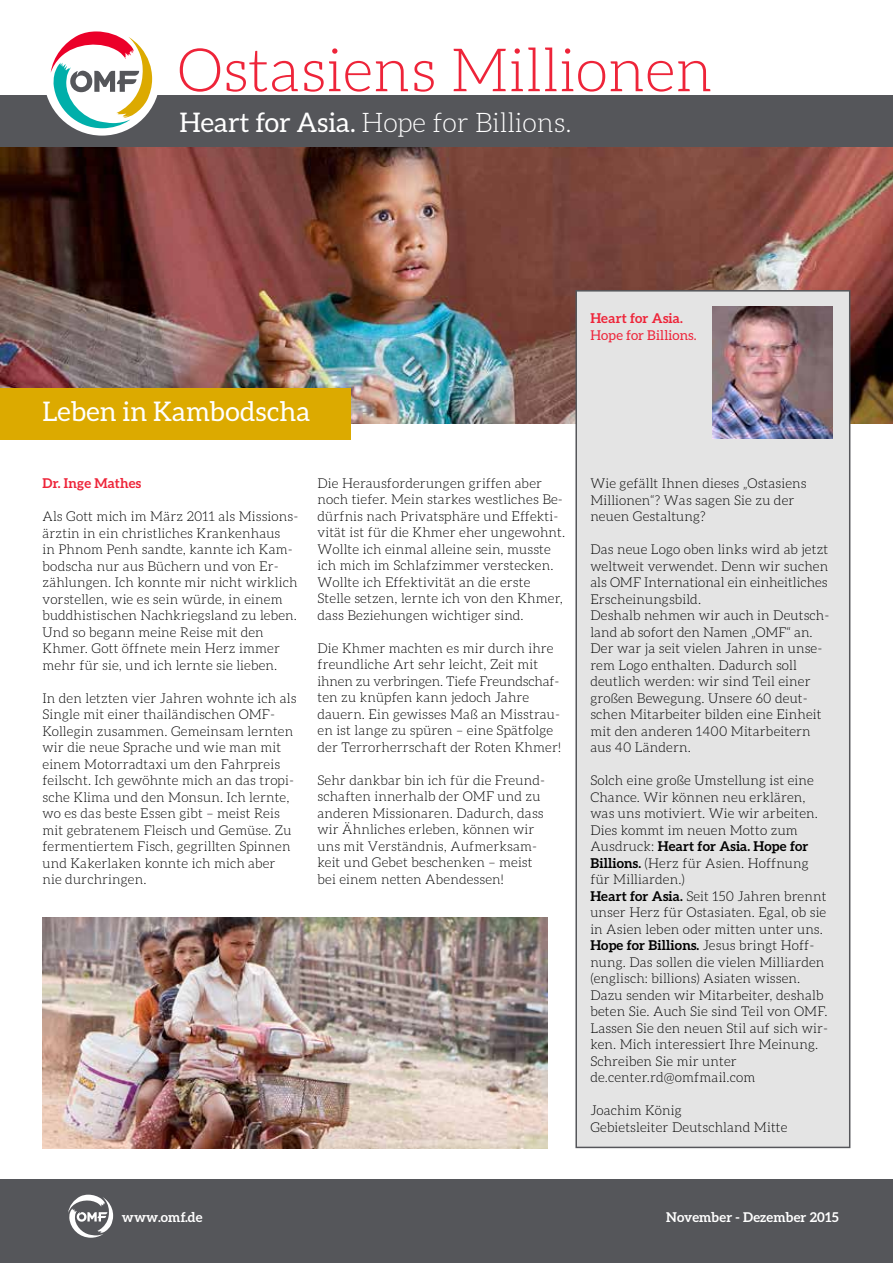
<style>
.page{position:relative;width:893px;height:1263px;background:#fff}
.page>*{position:absolute;margin:0;border:0;box-sizing:border-box;transform-origin:0 0}
.t1{font:300 60px "Aleo";color:#ee2439}
.t2{font:300 27px "Aleo";color:#fff}
.t3{font:27px "Aleo";color:#fff}
.t4{font:300 13.5px/16.5px "Aleo";letter-spacing:.01em;color:#000}
.t5{font:700 13.5px "Aleo";letter-spacing:.01em;color:#fff}
.t6{font:700 13.5px "Aleo";letter-spacing:.01em;color:#ee2439}
.t7{font:13.5px "Aleo";letter-spacing:.01em;color:#ee2439}
.s1{font-weight:400}
.s2{font-weight:700}
</style>
<div class="page">
<img style="left:0;top:147px;width:893px;height:276px">
<div style="left:575px;top:290px;width:275px;height:858px;background:#e4e4e4;border:2px solid #55565a"></div>
<div style="left:0;top:388px;width:351px;height:51px;background:#dcaa00"></div>
<img style="left:43px;top:917px;width:504px;height:231px">
<div style="left:0;top:96px;width:893px;height:51px;background:#55565a"></div>
<div style="left:0;top:1179px;width:893px;height:84px;background:#55565a"></div>
<div style="left:44px;top:20px;width:116px;height:116px;background:#fff;border-radius:50%"></div>
<svg style="left:51px;top:31px;width:101px;height:97px"></svg>
<img style="left:713px;top:307px;width:119px;height:132px">
<svg style="left:68px;top:1195px;width:45px;height:43px"></svg>
<h1 class="t1" style="left:178px;top:37px;width:537px">Ostasiens Millionen</h1>
<h2 class="t2" style="left:180px;top:108px;width:393px"><span class="s1">Heart for Asia.</span> Hope for Billions.</h2>
<h2 class="t3" style="left:43px;top:396px;width:269px">Leben in Kambodscha</h2>
<p class="t6" style="left:43px;top:475px;width:100px">Dr. Inge Mathes</p>
<p class="t4" style="left:43px;top:508px;width:257px">Als Gott mich im März 2011 als Missions&shy;ärztin in ein christliches Krankenhaus<br>in Phnom Penh sandte, kannte ich Kam&shy;bodscha nur aus Büchern und von Er&shy;zählungen. Ich konnte mir nicht wirklich vorstellen, wie es sein würde, in einem buddhistischen Nachkriegsland zu leben.<br>Und so begann meine Reise mit den Khmer. Gott öffnete mein Herz immer mehr für sie, und ich lernte sie lieben.</p>
<p class="t4" style="left:43px;top:689px;width:255px">In den letzten vier Jahren wohnte ich als Single mit einer thailändischen OMF-Kollegin zusammen. Gemeinsam lernten wir die neue Sprache und wie man mit einem Motorradtaxi um den Fahrpreis feilscht. Ich gewöhnte mich an das tropi&shy;sche Klima und den Monsun. Ich lernte, wo es das beste Essen gibt – meist Reis mit gebratenem Fleisch und Gemüse. Zu fermentiertem Fisch, gegrillten Spinnen und Kakerlaken konnte ich mich aber nie durchringen.</p>
<p class="t4" style="left:317px;top:475px;width:249px">Die Herausforderungen griffen aber noch tiefer. Mein starkes westliches Be&shy;dürfnis nach Privatsphäre und Effekti&shy;vität ist für die Khmer eher ungewohnt.<br>Wollte ich einmal alleine sein, musste ich mich im Schlafzimmer verstecken.<br>Wollte ich Effektivität an die erste Stelle setzen, lernte ich von den Khmer, dass Beziehungen wichtiger sind.</p>
<p class="t4" style="left:317px;top:640px;width:245px">Die Khmer machten es mir durch ihre freundliche Art sehr leicht, Zeit mit ihnen zu verbringen. Tiefe Freundschaf&shy;ten zu knüpfen kann jedoch Jahre dauern. Ein gewisses Maß an Misstrau&shy;en ist lange zu spüren – eine Spätfolge der Terrorherrschaft der Roten Khmer!</p>
<p class="t4" style="left:317px;top:772px;width:229px">Sehr dankbar bin ich für die Freund&shy;schaften innerhalb der OMF und zu anderen Missionaren. Dadurch, dass wir Ähnliches erleben, können wir uns mit Verständnis, Aufmerksam&shy;keit und Gebet beschenken – meist bei einem netten Abendessen!</p>
<p class="t6" style="left:590px;top:310px;width:94px">Heart for Asia.</p>
<p class="t7" style="left:590px;top:327px;width:108px">Hope for Billions.</p>
<p class="t4" style="left:590px;top:475px;width:218px">Wie gefällt Ihnen dieses „Ostasiens<br>Millionen“? Was sagen Sie zu der neuen Gestaltung?</p>
<p class="t4" style="left:590px;top:541px;width:241px">Das neue Logo oben links wird ab jetzt weltweit verwendet. Denn wir suchen als OMF International ein einheitliches Erscheinungsbild.<br>Deshalb nehmen wir auch in Deutsch&shy;land ab sofort den Namen „OMF“ an.<br>Der war ja seit vielen Jahren in unse&shy;rem Logo enthalten. Dadurch soll deutlich werden: wir sind Teil einer großen Bewegung. Unsere 60 deut&shy;schen Mitarbeiter bilden eine Einheit mit den anderen 1400 Mitarbeitern aus 40 Ländern.</p>
<p class="t4" style="left:590px;top:772px;width:239px">Solch eine große Umstellung ist eine Chance. Wir können neu erklären, was uns motiviert. Wie wir arbeiten.<br>Dies kommt im neuen Motto zum Ausdruck: <span class="s2">Heart for Asia. Hope for Billions.</span> (Herz für Asien. Hoffnung für Milliarden.)<br><span class="s2">Heart for Asia.</span> Seit 150 Jahren brennt unser Herz für Ostasiaten. Egal, ob sie in Asien leben oder mitten unter uns.<br><span class="s2">Hope for Billions.</span> Jesus bringt Hoff&shy;nung. Das sollen die vielen Milliarden (englisch: billions) Asiaten wissen.<br>Dazu senden wir Mitarbeiter, deshalb beten Sie. Auch Sie sind Teil von OMF.<br>Lassen Sie den neuen Stil auf sich wir&shy;ken. Mich interessiert Ihre Meinung.<br>Schreiben Sie mir unter de.center.rd@omfmail.com</p>
<p class="t4" style="left:590px;top:1102px;width:199px">Joachim König<br>Gebietsleiter Deutschland Mitte</p>
<p class="t5" style="left:122px;top:1209px;width:82px">www.omf.de</p>
<p class="t5" style="left:666px;top:1209px;width:174px">November - Dezember 2015</p>
</div>
